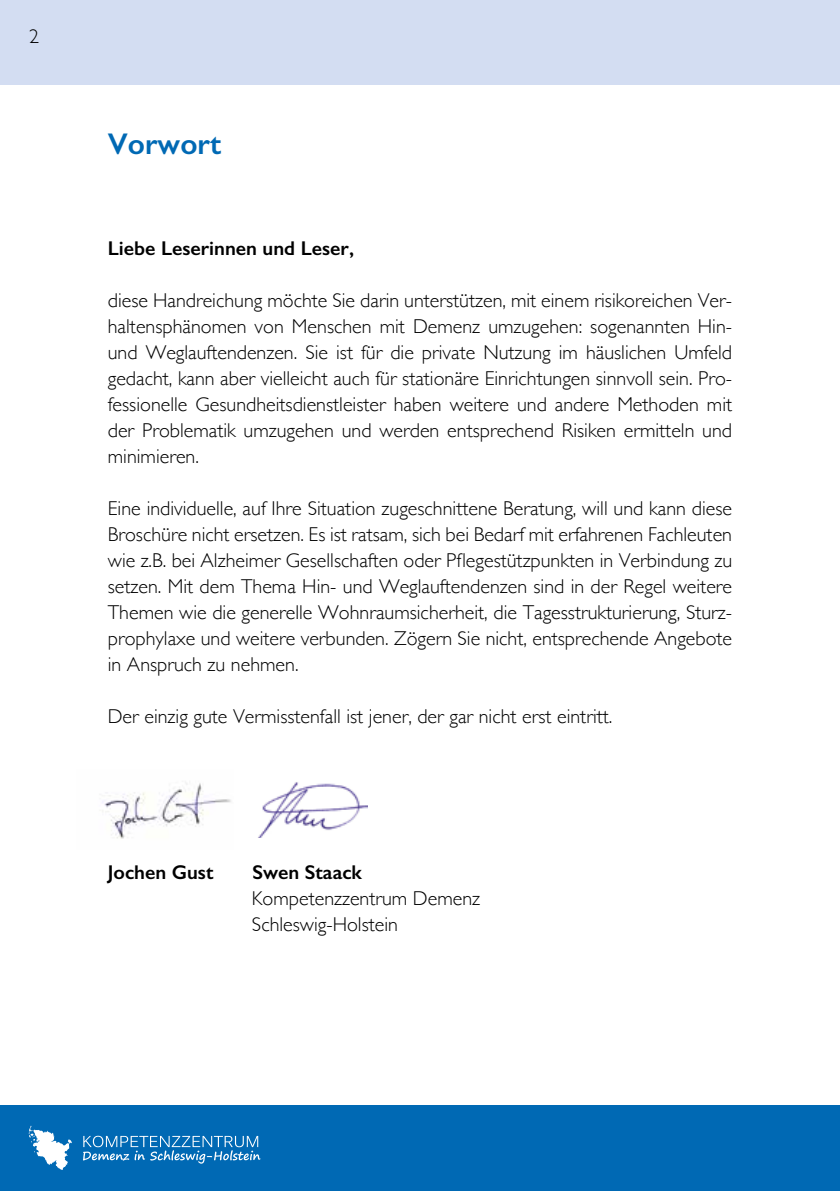
<style>
.page{position:relative;width:840px;height:1191px;background:#fff}
.page>*{position:absolute;margin:0;border:0;box-sizing:border-box;transform-origin:0 0}
.t1{font:600 30px "Gill Sans";color:#0069b4}
.t2{font:300 20px/26px "Gill Sans";color:#000;text-align:justify}
.t3{font:600 20px "Gill Sans";color:#000}
</style>
<div class="page">
<div style="left:0;top:1104px;width:839px;height:87px;background:#0069b4"></div>
<svg style="left:29px;top:1125px;width:43px;height:45px"></svg>
<svg style="left:83px;top:1135px;width:177px;height:28px"></svg>
<div style="left:0;top:0;width:839px;height:84px;background:#d3ddf2"></div>
<img style="left:102px;top:782px;width:129px;height:57px">
<img style="left:258px;top:782px;width:109px;height:55px">
<p class="t2" style="left:29px;top:23px;width:11px">2</p>
<h1 class="t1" style="left:108px;top:126px;width:115px">Vorwort</h1>
<p class="t3" style="left:108px;top:236px;width:247px">Liebe Leserinnen und Leser,</p>
<p class="t2" style="left:108px;top:286px;width:625px">diese Handreichung möchte Sie darin unterstützen, mit einem risikoreichen Ver&shy;haltensphänomen von Menschen mit Demenz umzugehen: sogenannten Hin&shy;und Weglauftendenzen. Sie ist für die private Nutzung im häuslichen Umfeld gedacht, kann aber vielleicht auch für stationäre Einrichtungen sinnvoll sein. Pro&shy;fessionelle Gesundheitsdienstleister haben weitere und andere Methoden mit der Problematik umzugehen und werden entsprechend Risiken ermitteln und minimieren.</p>
<p class="t2" style="left:108px;top:494px;width:625px">Eine individuelle, auf Ihre Situation zugeschnittene Beratung, will und kann diese Broschüre nicht ersetzen. Es ist ratsam, sich bei Bedarf mit erfahrenen Fachleuten wie z.B. bei Alzheimer Gesellschaften oder Pflegestützpunkten in Verbindung zu setzen. Mit dem Thema Hin- und Weglauftendenzen sind in der Regel weitere Themen wie die generelle Wohnraumsicherheit, die Tagesstrukturierung, Sturz&shy;prophylaxe und weitere verbunden. Zögern Sie nicht, entsprechende Angebote in Anspruch zu nehmen.</p>
<p class="t2" style="left:108px;top:702px;width:505px">Der einzig gute Vermisstenfall ist jener, der gar nicht erst eintritt.</p>
<p class="t3" style="left:108px;top:860px;width:107px">Jochen Gust</p>
<p class="t3" style="left:252px;top:860px;width:111px">Swen Staack</p>
<p class="t2" style="left:252px;top:884px;width:229px">Kompetenzzentrum Demenz<br>Schleswig-Holstein</p>
</div>
